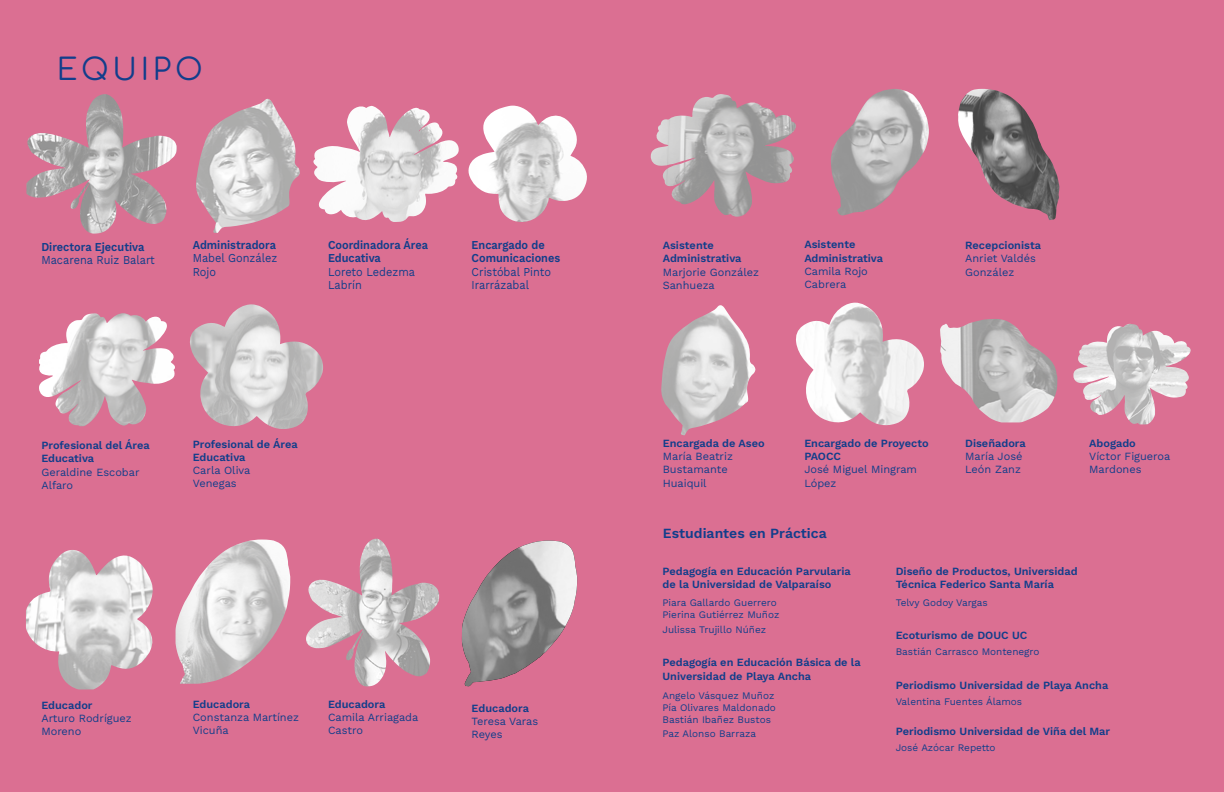
<style>
.page{position:relative;width:1224px;height:792px;background:#db6f92}
.page>*{position:absolute;margin:0;border:0;box-sizing:border-box;transform-origin:0 0}
.t1{font:30px "Comfortaa";letter-spacing:.125em;color:#123e8b}
.t2{font:600 14px "Work Sans";color:#123e8b}
.t3{font:600 12.1px/13.2px "Work Sans";color:#123e8b;scale:.91 1}
.t4{font:12.1px/13.2px "Work Sans";color:#123e8b;scale:.91 1}
.t5{font:600 11px/13.2px "Work Sans";color:#123e8b}
.t6{font:11px/13.2px "Work Sans";color:#123e8b}
.t7{font:10px/12px "Work Sans";color:#123e8b}
</style>
<div class="page">
<img style="left:958px;top:89px;width:102px;height:131px">
<img style="left:26px;top:94px;width:151px;height:140px">
<img style="left:313px;top:106px;width:146px;height:116px">
<img style="left:196px;top:99px;width:104px;height:134px">
<img style="left:468px;top:106px;width:119px;height:116px">
<img style="left:39px;top:313px;width:136px;height:113px">
<img style="left:190px;top:304px;width:133px;height:125px">
<img style="left:26px;top:550px;width:127px;height:139px">
<img style="left:176px;top:540px;width:115px;height:144px">
<img style="left:306px;top:539px;width:133px;height:148px">
<img style="left:651px;top:96px;width:145px;height:121px">
<img style="left:462px;top:541px;width:116px;height:145px">
<img style="left:831px;top:89px;width:98px;height:127px">
<img style="left:796px;top:303px;width:128px;height:123px">
<img style="left:661px;top:305px;width:95px;height:130px">
<img style="left:940px;top:319px;width:117px;height:103px">
<img style="left:1073px;top:326px;width:118px;height:98px">
<h1 class="t1" style="left:57px;top:42px;width:148px">EQUIPO</h1>
<p class="t3" style="left:41px;top:239px;width:115px">Directora Ejecutiva</p>
<p class="t4" style="left:41px;top:253px;width:126px">Macarena Ruiz Balart</p>
<p class="t3" style="left:193px;top:238px;width:93px">Administradora</p>
<p class="t4" style="left:193px;top:251px;width:94px">Mabel González<br>Rojo</p>
<p class="t3" style="left:328px;top:238px;width:112px">Coordinadora Área<br>Educativa</p>
<p class="t4" style="left:328px;top:264px;width:97px">Loreto Ledezma<br>Labrín</p>
<p class="t3" style="left:472px;top:238px;width:99px">Encargado de<br>Comunicaciones</p>
<p class="t4" style="left:472px;top:264px;width:89px">Cristóbal Pinto<br>Irarrázabal</p>
<p class="t5" style="left:663px;top:238px;width:80px">Asistente<br>Administrativa</p>
<p class="t6" style="left:663px;top:265px;width:98px">Marjorie González<br>Sanhueza</p>
<p class="t5" style="left:804px;top:238px;width:80px">Asistente<br>Administrativa</p>
<p class="t6" style="left:804px;top:264px;width:65px">Camila Rojo<br>Cabrera</p>
<p class="t5" style="left:965px;top:238px;width:77px">Recepcionista</p>
<p class="t6" style="left:965px;top:252px;width:72px">Anriet Valdés<br>González</p>
<p class="t5" style="left:41px;top:438px;width:110px">Profesional del Área<br>Educativa</p>
<p class="t6" style="left:41px;top:465px;width:100px">Geraldine Escobar<br>Alfaro</p>
<p class="t5" style="left:193px;top:437px;width:107px">Profesional de Área<br>Educativa</p>
<p class="t6" style="left:193px;top:463px;width:59px">Carla Oliva<br>Venegas</p>
<p class="t5" style="left:663px;top:436px;width:103px">Encargada de Aseo</p>
<p class="t6" style="left:663px;top:449px;width:72px">María Beatriz<br>Bustamante<br>Huaiquil</p>
<p class="t5" style="left:804px;top:436px;width:126px">Encargado de Proyecto<br>PAOCC</p>
<p class="t6" style="left:804px;top:463px;width:114px">José Miguel Mingram<br>López</p>
<p class="t5" style="left:965px;top:436px;width:62px">Diseñadora</p>
<p class="t6" style="left:965px;top:449px;width:59px">María José<br>León Zanz</p>
<p class="t5" style="left:1089px;top:436px;width:48px">Abogado</p>
<p class="t6" style="left:1089px;top:449px;width:83px">Víctor Figueroa<br>Mardones</p>
<p class="t2" style="left:663px;top:522px;width:165px">Estudiantes en Práctica</p>
<p class="t5" style="left:662px;top:564px;width:190px">Pedagogía en Educación Parvularia de la Universidad de Valparaíso</p>
<p class="t5" style="left:896px;top:564px;width:183px">Diseño de Productos, Universidad<br>Técnica Federico Santa María</p>
<p class="t7" style="left:662px;top:596px;width:118px">Piara Gallardo Guerrero<br>Pierina Gutiérrez Muñoz</p>
<p class="t7" style="left:662px;top:623px;width:105px">Julissa Trujillo Núñez</p>
<p class="t7" style="left:896px;top:596px;width:94px">Telvy Godoy Vargas</p>
<p class="t5" style="left:896px;top:628px;width:133px">Ecoturismo de DOUC UC</p>
<p class="t5" style="left:41px;top:698px;width:53px">Educador</p>
<p class="t6" style="left:41px;top:711px;width:92px">Arturo Rodríguez<br>Moreno</p>
<p class="t5" style="left:193px;top:697px;width:59px">Educadora</p>
<p class="t6" style="left:193px;top:710px;width:108px">Constanza Martínez<br>Vicuña</p>
<p class="t5" style="left:328px;top:697px;width:59px">Educadora</p>
<p class="t6" style="left:328px;top:710px;width:92px">Camila Arriagada<br>Castro</p>
<p class="t5" style="left:472px;top:701px;width:59px">Educadora</p>
<p class="t6" style="left:472px;top:714px;width:68px">Teresa Varas<br>Reyes</p>
<p class="t5" style="left:662px;top:656px;width:200px">Pedagogía en Educación Básica de la<br>Universidad de Playa Ancha</p>
<p class="t7" style="left:662px;top:689px;width:115px">Angelo Vásquez Muñoz<br>Pía Olivares Maldonado<br>Bastián Ibañez Bustos</p>
<p class="t7" style="left:662px;top:727px;width:95px">Paz Alonso Barraza</p>
<p class="t7" style="left:896px;top:646px;width:145px">Bastián Carrasco Montenegro</p>
<p class="t5" style="left:896px;top:678px;width:214px">Periodismo Universidad de Playa Ancha</p>
<p class="t7" style="left:896px;top:695px;width:128px">Valentina Fuentes Álamos</p>
<p class="t5" style="left:896px;top:724px;width:216px">Periodismo Universidad de Viña del Mar</p>
<p class="t7" style="left:896px;top:742px;width:101px">José Azócar Repetto</p>
</div>
